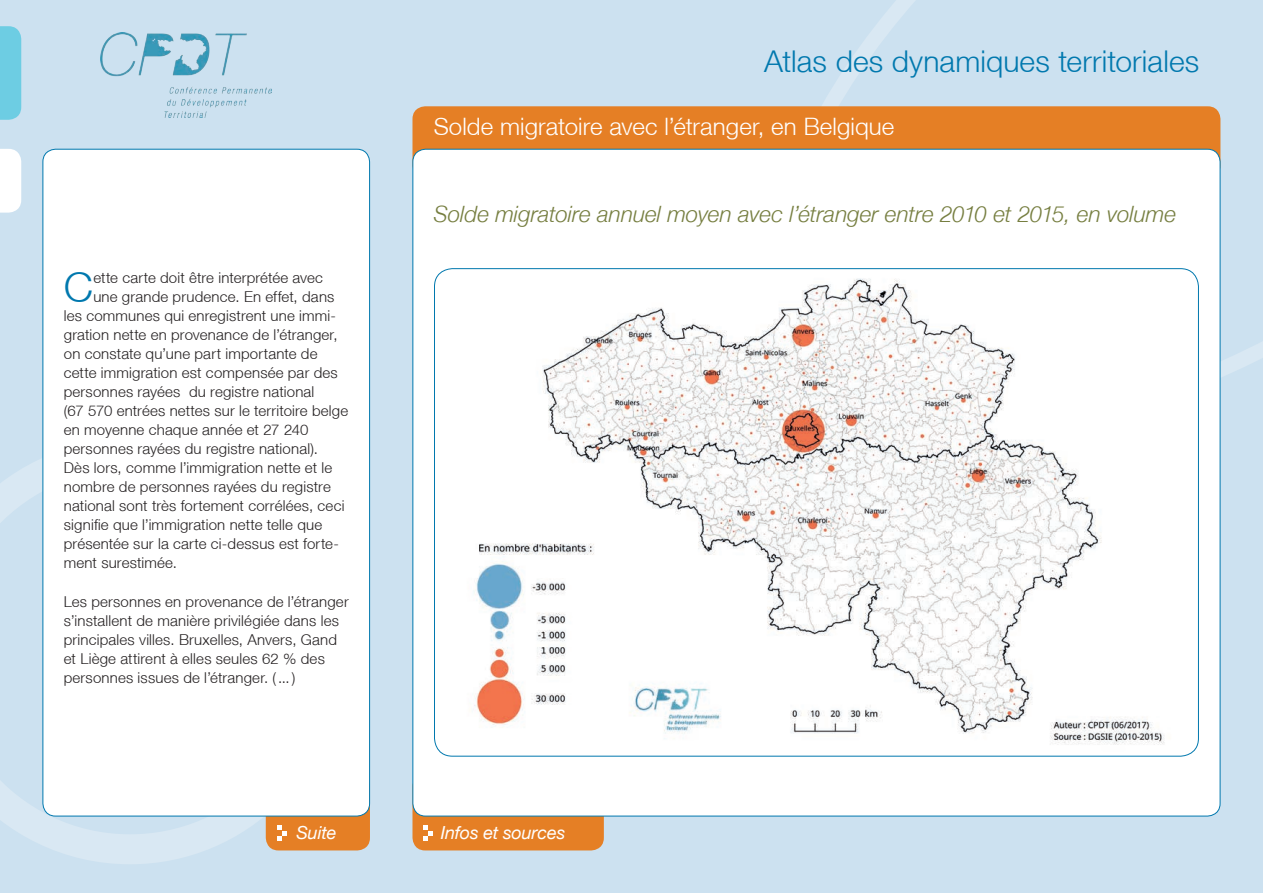
<style>
.page{position:relative;width:1263px;height:893px;background:#cce1f0}
.page>*{position:absolute;margin:0;border:0;box-sizing:border-box;transform-origin:0 0}
.t1{font:300 41.7px "Helvetica Neue LT";color:#0078ae}
.t2{font:300 30px "Helvetica Neue LT";letter-spacing:.005em;color:#0078ae}
.t3{font:300 24px "Helvetica Neue LT";letter-spacing:.005em;color:#fff}
.t4{font:italic 300 22.5px "Helvetica Neue LT";color:#767e40}
.t5{font:italic 18px "Helvetica Neue LT";letter-spacing:-.01em;color:#fff}
.t6{font:300 15px/19px "Helvetica Neue LT";letter-spacing:.015em;color:#231f20}
</style>
<div class="page">
<svg style="left:0;top:439px;width:343px;height:425px"></svg>
<svg style="left:822px;top:0;width:441px;height:437px"></svg>
<div style="left:412px;top:106px;width:808px;height:72px;background:#e57f25;border-radius:13px"></div>
<img style="left:100px;top:32px;width:171px;height:85px">
<div style="left:0;top:26px;width:21px;height:94px;background:#6dcde3"></div>
<svg style="left:0;top:149px;width:21px;height:64px"></svg>
<div style="left:412px;top:774px;width:192px;height:76px;background:#e57f25;border-radius:13px"></div>
<div style="left:413px;top:149px;width:807px;height:667px;background:#fff;border-radius:13px"></div>
<svg style="left:423px;top:826px;width:10px;height:14px"></svg>
<div style="left:266px;top:774px;width:104px;height:76px;background:#e57f25;border-radius:13px"></div>
<svg style="left:277px;top:826px;width:10px;height:14px"></svg>
<div style="left:43px;top:149px;width:327px;height:667px;background:#fff;border-radius:13px"></div>
<img style="left:473px;top:278px;width:692px;height:467px">
<h2 class="t2" style="left:764px;top:43px;width:436px">Atlas des dynamiques territoriales</h2>
<h3 class="t3" style="left:434px;top:112px;width:462px">Solde migratoire avec l’étranger, en Belgique</h3>
<h1 class="t1" style="left:64px;top:261px;width:31px">C</h1>
<p class="t6" style="left:93px;top:267px;width:231px">ette carte doit être interprétée avec</p>
<p class="t6" style="left:93px;top:286px;width:243px">une grande prudence. En effet, dans</p>
<p class="t6" style="left:64px;top:306px;width:274px">les communes qui enregistrent une immi-</p>
<p class="t6" style="left:64px;top:325px;width:275px">gration nette en provenance de l’étranger,</p>
<p class="t6" style="left:64px;top:344px;width:255px">on constate qu’une part importante de</p>
<p class="t6" style="left:64px;top:363px;width:276px">cette immigration est compensée par des</p>
<p class="t6" style="left:64px;top:382px;width:252px">personnes rayées du registre national</p>
<p class="t6" style="left:64px;top:401px;width:286px">(67 570 entrées nettes sur le territoire belge</p>
<p class="t6" style="left:64px;top:420px;width:246px">en moyenne chaque année et 27 240</p>
<p class="t6" style="left:64px;top:439px;width:256px">personnes rayées du registre national).</p>
<p class="t6" style="left:64px;top:458px;width:270px">Dès lors, comme l’immigration nette et le</p>
<p class="t6" style="left:64px;top:477px;width:268px">nombre de personnes rayées du registre</p>
<p class="t6" style="left:64px;top:496px;width:282px">national sont très fortement corrélées, ceci</p>
<p class="t6" style="left:64px;top:515px;width:260px">signifie que l’immigration nette telle que</p>
<p class="t6" style="left:64px;top:534px;width:277px">présentée sur la carte ci-dessus est forte-</p>
<p class="t6" style="left:64px;top:553px;width:115px">ment surestimée.</p>
<p class="t6" style="left:64px;top:591px;width:286px">Les personnes en provenance de l’étranger s’installent de manière privilégiée dans les principales villes. Bruxelles, Anvers, Gand et Liège attirent à elles seules 62 % des personnes issues de l’étranger. (...)</p>
<h3 class="t4" style="left:434px;top:200px;width:744px">Solde migratoire annuel moyen avec l’étranger entre 2010 et 2015, en volume</h3>
<p class="t5" style="left:296px;top:822px;width:42px">Suite</p>
<p class="t5" style="left:441px;top:822px;width:126px">Infos et sources</p>
</div>
